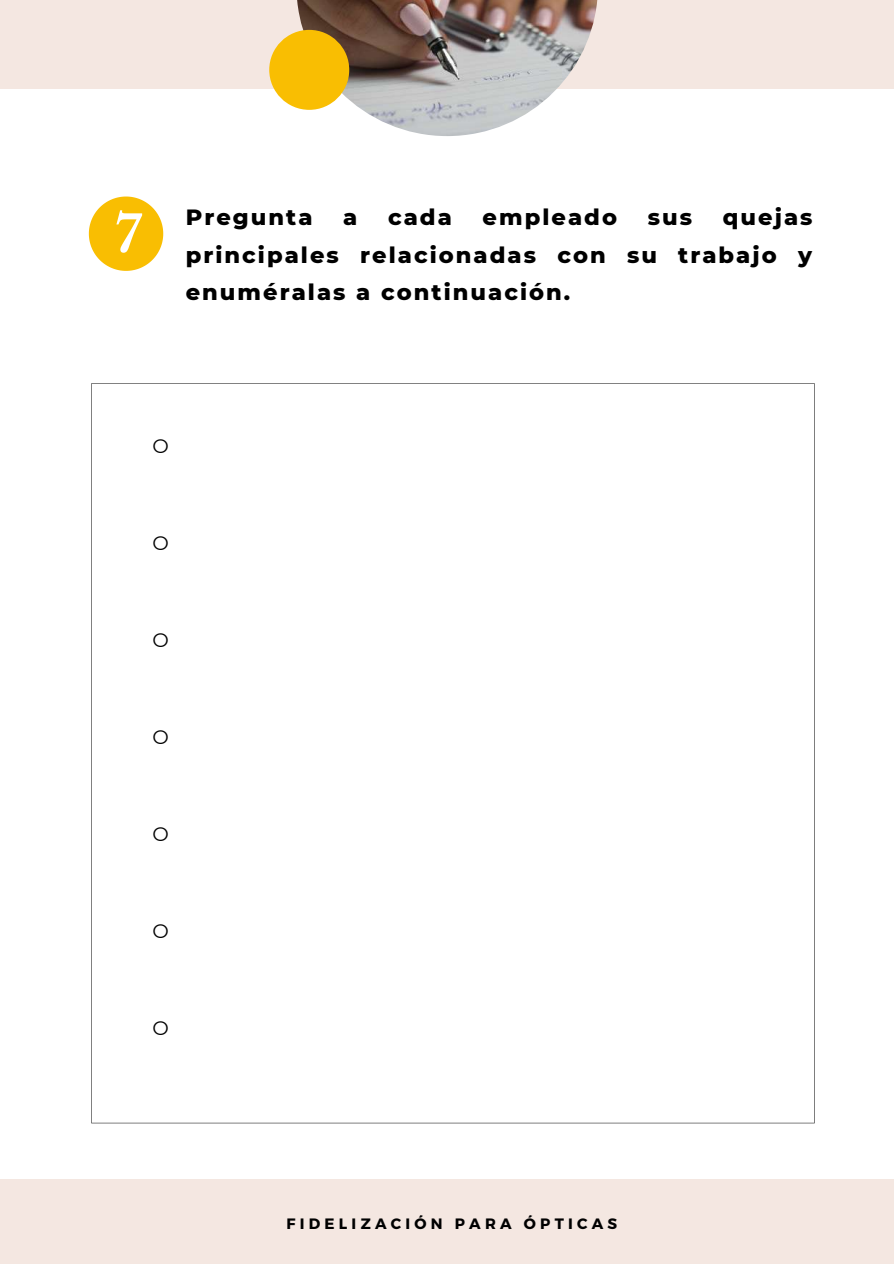
<style>
.page{position:relative;width:894px;height:1264px;background:#fff}
.page>*{position:absolute;margin:0;border:0;box-sizing:border-box;transform-origin:0 0}
.t1{font:700 50.55px "Libre Baskerville";color:#fff}
.t2{font:800 22.5px/37.2px "Montserrat";letter-spacing:.09em;color:#000;text-align:justify}
.t3{font:19.5px "Montserrat";color:#000}
.t4{font:700 15px "Montserrat";letter-spacing:.285em;color:#000}
</style>
<div class="page">
<div style="left:0;top:0;width:893px;height:89px;background:#f4e7e1"></div>
<div style="left:0;top:1179px;width:893px;height:84px;background:#f4e7e1"></div>
<img style="left:296px;top:0;width:302px;height:136px">
<div style="left:269px;top:30px;width:80px;height:80px;background:#f9be02;border-radius:50%"></div>
<svg style="left:89px;top:196px;width:74px;height:75px"></svg>
<svg style="left:91px;top:383px;width:723px;height:740px"></svg>
<p class="t2" style="left:186px;top:199px;width:628px;text-indent:537px">quejas principales relacionadas con su trabajo y enuméralas a continuación.</p>
<h1 class="t1" style="left:115px;top:203px;width:28px">7</h1>
<p class="t2" style="left:186px;top:199px;width:128px">Pregunta</p>
<p class="t2" style="left:343px;top:199px;width:16px">a</p>
<p class="t2" style="left:388px;top:199px;width:65px">cada</p>
<p class="t2" style="left:482px;top:199px;width:136px">empleado</p>
<p class="t2" style="left:647px;top:199px;width:46px">sus</p>
<p class="t3" style="left:152px;top:434px;width:18px">O</p>
<p class="t3" style="left:152px;top:531px;width:18px">O</p>
<p class="t3" style="left:152px;top:628px;width:18px">O</p>
<p class="t3" style="left:152px;top:725px;width:18px">O</p>
<p class="t3" style="left:152px;top:822px;width:18px">O</p>
<p class="t3" style="left:152px;top:918px;width:18px">O</p>
<p class="t3" style="left:152px;top:1015px;width:18px">O</p>
<p class="t4" style="left:286px;top:1213px;width:332px">FIDELIZACIÓN PARA ÓPTICAS</p>
</div>
